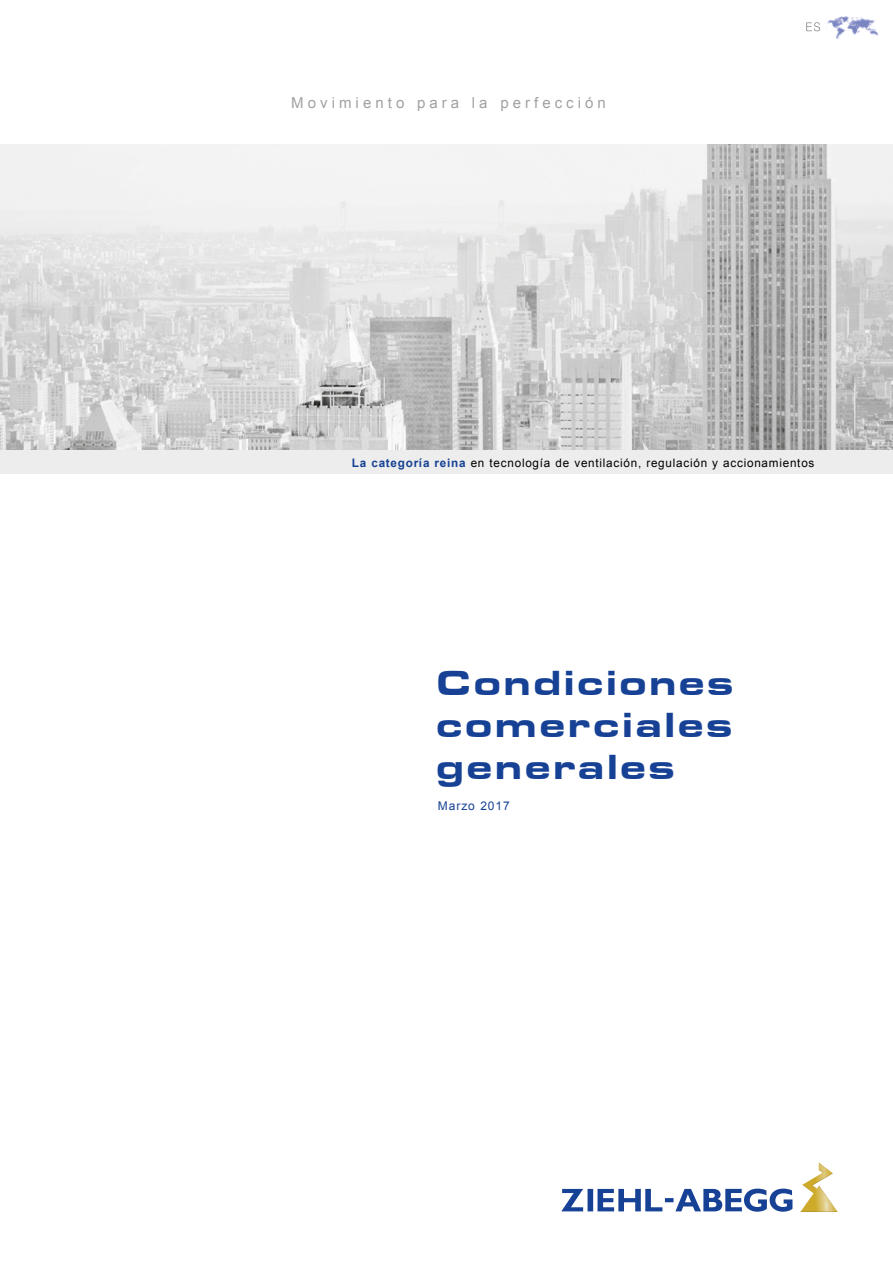
<style>
.page{position:relative;width:893px;height:1263px;background:#fff}
.page>*{position:absolute;margin:0;border:0;box-sizing:border-box;transform-origin:0 0}
.t1{font:900 36px/42px "Eurostile Ext";letter-spacing:.05em;color:#164194;text-align:justify}
.t2{font:15px "Arial";letter-spacing:.27em;color:#a1a1a1}
.t3{font:12px "Arial";letter-spacing:.075em;color:#164194}
.t4{font:11.7px "Arial";letter-spacing:.065em;color:#000}
.s1{font-weight:700;color:#164194}
</style>
<div class="page">
<img style="left:0;top:144px;width:893px;height:306px">
<div style="left:0;top:450px;width:893px;height:23px;background:#ededed"></div>
<svg style="left:561px;top:1188px;width:231px;height:24px"></svg>
<hr style="left:800px;top:1212px;width:38px;height:1px;background:#000">
<svg style="left:800px;top:1162px;width:38px;height:50px"></svg>
<svg style="left:806px;top:22px;width:14px;height:9px"></svg>
<img style="left:827px;top:16px;width:51px;height:23px">
<p class="t2" style="left:291px;top:93px;width:316px">Movimiento para la perfección</p>
<p class="t4" style="left:352px;top:455px;width:464px"><span class="s1">La categoría reina</span> en tecnología de ventilación, regulación y accionamientos</p>
<h1 class="t1" style="left:436px;top:659px;width:300px">Condiciones comerciales generales</h1>
<p class="t3" style="left:438px;top:798px;width:73px">Marzo 2017</p>
</div>
